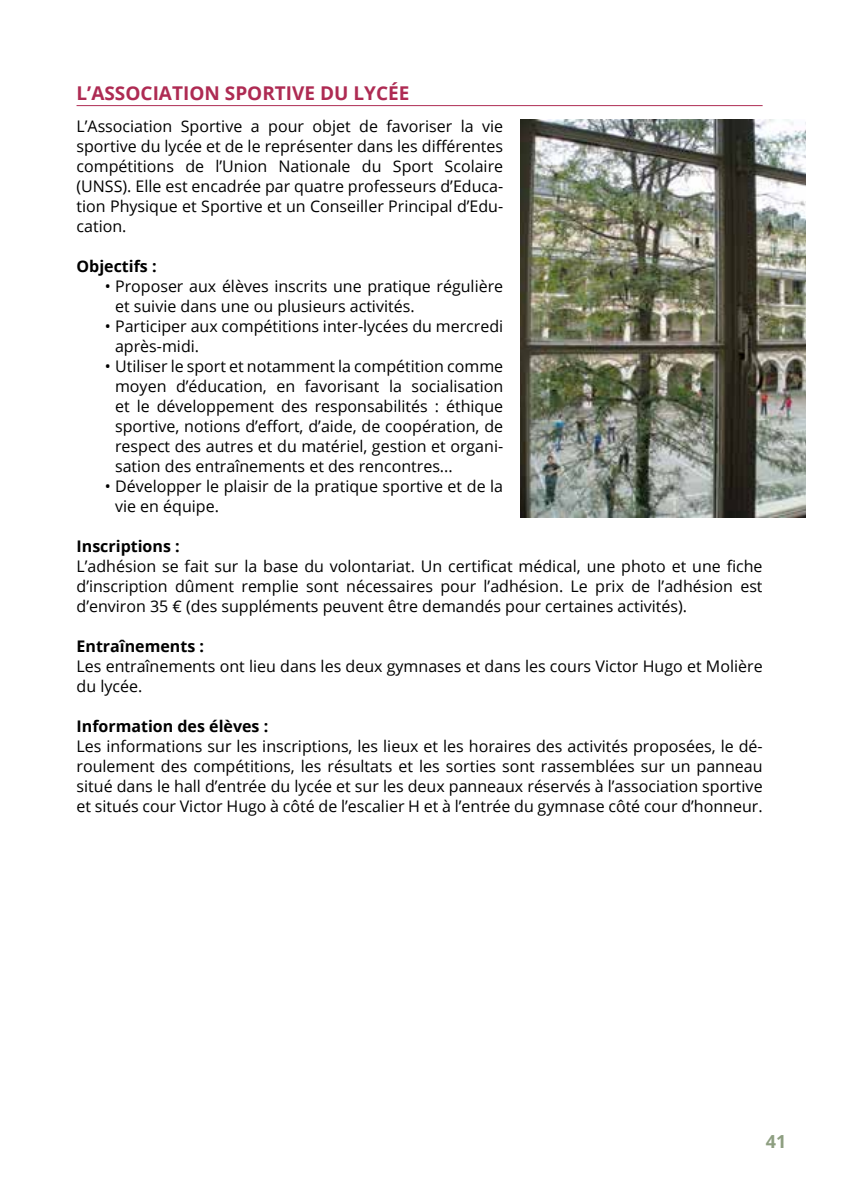
<style>
.page{position:relative;width:842px;height:1191px;background:#fff}
.page>*{position:absolute;margin:0;border:0;box-sizing:border-box;transform-origin:0 0}
.t1{font:700 19px "Open Sans";color:#ae2b53}
.t2{font:700 18px "Open Sans";color:#8e9f81}
.t3{font:16px/20px "Open Sans";color:#000;text-align:justify}
.t4{font:700 16px "Open Sans";color:#000}
</style>
<div class="page">
<hr style="left:77px;top:105px;width:686px;height:1px;background:#ae2b53">
<img style="left:520px;top:119px;width:286px;height:399px">
<p class="t1" style="left:77px;top:79px;width:334px">L’ASSOCIATION SPORTIVE DU LYCÉE</p>
<p class="t3" style="left:77px;top:115px;width:428px">L’Association Sportive a pour objet de favoriser la vie sportive du lycée et de le représenter dans les différentes compétitions de l’Union Nationale du Sport Scolaire (UNSS). Elle est encadrée par quatre professeurs d’Educa&shy;tion Physique et Sportive et un Conseiller Principal d’Edu&shy;cation.</p>
<p class="t4" style="left:77px;top:254px;width:82px">Objectifs :</p>
<p class="t3" style="left:115px;top:275px;width:390px;text-indent:-10px">• Proposer aux élèves inscrits une pratique régulière et suivie dans une ou plusieurs activités.</p>
<p class="t3" style="left:115px;top:315px;width:390px;text-indent:-10px">• Participer aux compétitions inter-lycées du mercredi après-midi.</p>
<p class="t3" style="left:115px;top:355px;width:390px;text-indent:-10px">• Utiliser le sport et notamment la compétition comme moyen d’éducation, en favorisant la socialisation et le développement des responsabilités : éthique sportive, notions d’effort, d’aide, de coopération, de respect des autres et du matériel, gestion et organi&shy;sation des entraînements et des rencontres...</p>
<p class="t3" style="left:115px;top:475px;width:390px;text-indent:-10px">• Développer le plaisir de la pratique sportive et de la vie en équipe.</p>
<p class="t4" style="left:77px;top:534px;width:105px">Inscriptions :</p>
<p class="t3" style="left:77px;top:555px;width:687px">L’adhésion se fait sur la base du volontariat. Un certificat médical, une photo et une fiche d’inscription dûment remplie sont nécessaires pour l’adhésion. Le prix de l’adhésion est d’environ 35 € (des suppléments peuvent être demandés pour certaines activités).</p>
<p class="t4" style="left:77px;top:634px;width:129px">Entraînements :</p>
<p class="t3" style="left:77px;top:655px;width:688px">Les entraînements ont lieu dans les deux gymnases et dans les cours Victor Hugo et Molière du lycée.</p>
<p class="t4" style="left:77px;top:714px;width:193px">Information des élèves :</p>
<p class="t3" style="left:77px;top:735px;width:688px">Les informations sur les inscriptions, les lieux et les horaires des activités proposées, le dé&shy;roulement des compétitions, les résultats et les sorties sont rassemblées sur un panneau situé dans le hall d’entrée du lycée et sur les deux panneaux réservés à l’association sportive et situés cour Victor Hugo à côté de l’escalier H et à l’entrée du gymnase côté cour d’honneur.</p>
<p class="t2" style="left:766px;top:1128px;width:22px">41</p>
</div>
